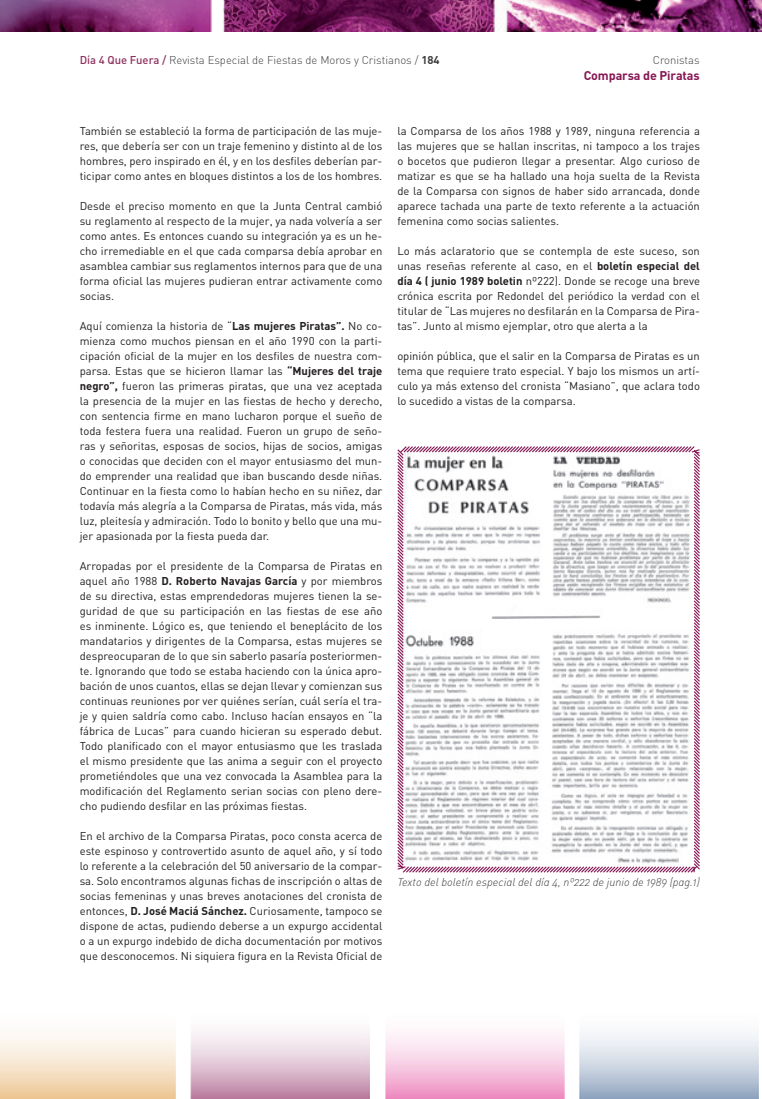
<style>
.page{position:relative;width:762px;height:1099px;background:#fff}
.page>*{position:absolute;margin:0;border:0;box-sizing:border-box;transform-origin:0 0}
.t1{font:700 12.5px "DIN";letter-spacing:-.01em;color:#861854}
.t2{font:11.25px/15px "DIN";color:#231f20;text-align:justify}
.t3{font:300 11.25px "DIN";color:#3e3e3f}
.t4{font:11.25px "DIN Light Italic Alt";color:#3e3e3f}
.s1{font-weight:500;color:#8e315e}
.s2{font-weight:700}
</style>
<div class="page">
<svg style="left:0;top:1034px;width:176px;height:64px;background:#f5e3cb"></svg>
<svg style="left:191px;top:1031px;width:179px;height:67px;background:#dec2d1"></svg>
<svg style="left:385px;top:1032px;width:179px;height:66px;background:#f6c8e1"></svg>
<svg style="left:579px;top:1034px;width:179px;height:64px;background:#c9d3e0"></svg>
<img style="left:0;top:0;width:762px;height:32px">
<svg style="left:397px;top:446px;width:303px;height:427px"></svg>
<p class="t3" style="left:80px;top:53px;width:361px"><span class="s1">Día 4 Que Fuera /</span> Revista Especial de Fiestas de Moros y Cristianos / <span class="s2">184</span></p>
<p class="t3" style="left:653px;top:53px;width:48px">Cronistas</p>
<p class="t1" style="left:584px;top:67px;width:117px">Comparsa de Piratas</p>
<p class="t2" style="left:80px;top:123px;width:304px">También se estableció la forma de participación de las muje&shy;res, que debería ser con un traje femenino y distinto al de los hombres, pero inspirado en él, y en los desfiles deberían par&shy;ticipar como antes en bloques distintos a los de los hombres.</p>
<p class="t2" style="left:80px;top:198px;width:304px">Desde el preciso momento en que la Junta Central cambió su reglamento al respecto de la mujer, ya nada volvería a ser como antes. Es entonces cuando su integración ya es un he&shy;cho irremediable en el que cada comparsa debía aprobar en asamblea cambiar sus reglamentos internos para que de una forma oficial las mujeres pudieran entrar activamente como socias.</p>
<p class="t2" style="left:80px;top:318px;width:304px">Aquí comienza la historia de “<span class="s2">Las mujeres Piratas”.</span> No co&shy;mienza como muchos piensan en el año 1990 con la parti&shy;cipación oficial de la mujer en los desfiles de nuestra com&shy;parsa. Estas que se hicieron llamar las <span class="s2">“Mujeres del traje negro”,</span> fueron las primeras piratas, que una vez aceptada la presencia de la mujer en las fiestas de hecho y derecho, con sentencia firme en mano lucharon porque el sueño de toda festera fuera una realidad. Fueron un grupo de seño&shy;ras y señoritas, esposas de socios, hijas de socios, amigas o conocidas que deciden con el mayor entusiasmo del mun&shy;do emprender una realidad que iban buscando desde niñas.<br>Continuar en la fiesta como lo habían hecho en su niñez, dar todavía más alegría a la Comparsa de Piratas, más vida, más luz, pleitesía y admiración. Todo lo bonito y bello que una mu&shy;jer apasionada por la fiesta pueda dar.</p>
<p class="t2" style="left:80px;top:558px;width:304px">Arropadas por el presidente de la Comparsa de Piratas en aquel año 1988 <span class="s2">D. Roberto Navajas García</span> y por miembros de su directiva, estas emprendedoras mujeres tienen la se&shy;guridad de que su participación en las fiestas de ese año es inminente. Lógico es, que teniendo el beneplácito de los mandatarios y dirigentes de la Comparsa, estas mujeres se despreocuparan de lo que sin saberlo pasaría posteriormen&shy;te. Ignorando que todo se estaba haciendo con la única apro&shy;bación de unos cuantos, ellas se dejan llevar y comienzan sus continuas reuniones por ver quiénes serían, cuál sería el tra&shy;je y quien saldría como cabo. Incluso hacían ensayos en “la fábrica de Lucas” para cuando hicieran su esperado debut.<br>Todo planificado con el mayor entusiasmo que les traslada el mismo presidente que las anima a seguir con el proyecto prometiéndoles que una vez convocada la Asamblea para la modificación del Reglamento serian socias con pleno dere&shy;cho pudiendo desfilar en las próximas fiestas.</p>
<p class="t2" style="left:80px;top:828px;width:304px">En el archivo de la Comparsa Piratas, poco consta acerca de este espinoso y controvertido asunto de aquel año, y sí todo lo referente a la celebración del 50 aniversario de la compar&shy;sa. Solo encontramos algunas fichas de inscripción o altas de socias femeninas y unas breves anotaciones del cronista de entonces, <span class="s2">D. José Maciá Sánchez.</span> Curiosamente, tampoco se dispone de actas, pudiendo deberse a un expurgo accidental o a un expurgo indebido de dicha documentación por motivos que desconocemos. Ni siquiera figura en la Revista Oficial de</p>
<p class="t2" style="left:397px;top:123px;width:304px">la Comparsa de los años 1988 y 1989, ninguna referencia a las mujeres que se hallan inscritas, ni tampoco a los trajes o bocetos que pudieron llegar a presentar. Algo curioso de matizar es que se ha hallado una hoja suelta de la Revista de la Comparsa con signos de haber sido arrancada, donde aparece tachada una parte de texto referente a la actuación femenina como socias salientes.</p>
<p class="t2" style="left:397px;top:243px;width:304px">Lo más aclaratorio que se contempla de este suceso, son unas reseñas referente al caso, en el <span class="s2">boletín especial del día 4 ( junio 1989 boletin</span> nº222). Donde se recoge una breve crónica escrita por Redondel del periódico la verdad con el titular de “Las mujeres no desfilarán en la Comparsa de Pira&shy;tas”. Junto al mismo ejemplar, otro que alerta a la</p>
<p class="t2" style="left:397px;top:348px;width:304px">opinión pública, que el salir en la Comparsa de Piratas es un tema que requiere trato especial. Y bajo los mismos un artí&shy;culo ya más extenso del cronista “Masiano”, que aclara todo lo sucedido a vistas de la comparsa.</p>
<p class="t4" style="left:397px;top:874px;width:304px">Texto del boletín especial del día 4, nº222 de junio de 1989 (pag.1)</p>
</div>
